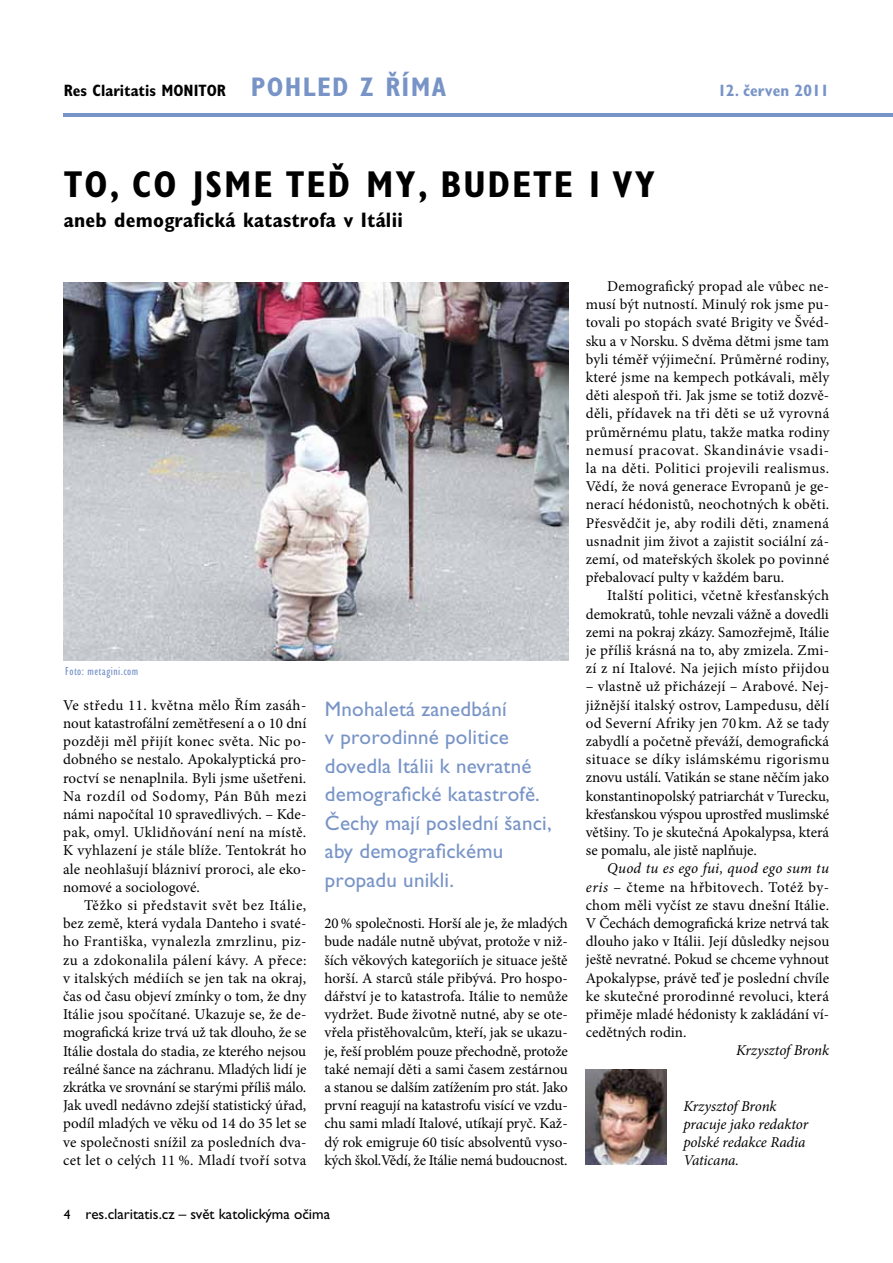
<style>
.page{position:relative;width:893px;height:1263px;background:#fff}
.page>*{position:absolute;margin:0;border:0;box-sizing:border-box;transform-origin:0 0}
.t1{font:700 condensed 37.5px "Gill Sans Std";letter-spacing:.05em;color:#000}
.t2{font:700 condensed 27px "Gill Sans Std";color:#7894c7}
.t3{font:21px/28.5px "Gill Sans Std";letter-spacing:.01em;color:#7894c7}
.t4{font:700 condensed 21px "Gill Sans Std";letter-spacing:.01em;color:#000}
.t5{font:700 condensed 16.5px "Gill Sans Std";color:#000}
.t6{font:700 condensed 16.5px "Gill Sans Std";color:#7894c7}
.t7{font:15px/18.1px "Minion Pro";letter-spacing:.005em;color:#000;text-align:justify}
.t8{font:italic 15px/18px "Minion Pro";letter-spacing:-.01em;color:#000}
.t9{font:15px "Gill Sans Std";color:#000}
.t10{font:condensed 12px "Gill Sans Std";letter-spacing:.04em;color:#7894c7}
.s1{font-size:27px;color:#7894c7}
.s2{font-size:13.5px}
.s3{font-style:italic}
</style>
<div class="page">
<hr style="left:64px;top:113px;width:829px;height:4px;background:#7894c7">
<img style="left:586px;top:1069px;width:80px;height:96px">
<img style="left:64px;top:282px;width:504px;height:379px">
<p class="t5" style="left:64px;top:81px;width:204px">Res Claritatis MONITOR <span class="s1">poh</span></p>
<h2 class="t2" style="left:303px;top:71px;width:126px">led z říma</h2>
<h1 class="t1" style="left:64px;top:162px;width:593px">TO, CO JSME TEĎ MY, BUDETE I VY</h1>
<h3 class="t4" style="left:64px;top:207px;width:340px">aneb demografická katastrofa v Itálii</h3>
<p class="t6" style="left:718px;top:81px;width:113px">12. červen 2011</p>
<p class="t10" style="left:65px;top:664px;width:74px">Foto: metagini.com</p>
<p class="t7" style="left:63px;top:696px;width:245px">Ve středu 11. května mělo Řím zasáh&shy;nout katastrofální zemětřesení a o 10 dní později měl přijít konec světa. Nic po&shy;dobného se nestalo. Apokalyptická pro&shy;roctví se nenaplnila. Byli jsme ušetřeni.<br>Na rozdíl od Sodomy, Pán Bůh mezi námi napočítal 10 spravedlivých. – Kde&shy;pak, omyl. Uklidňování není na místě.<br>K vyhlazení je stále blíže. Tentokrát ho ale neohlašují blázniví proroci, ale eko&shy;nomové a sociologové.</p>
<p class="t7" style="left:63px;top:896px;width:245px;text-indent:21px">Těžko si představit svět bez Itálie, bez země, která vydala Danteho i svaté&shy;ho Františka, vynalezla zmrzlinu, piz&shy;zu a zdokonalila pálení kávy. A přece: v italských médiích se jen tak na okraj, čas od času objeví zmínky o tom, že dny Itálie jsou spočítané. Ukazuje se, že de&shy;mografická krize trvá už tak dlouho, že se Itálie dostala do stadia, ze kterého nejsou reálné šance na záchranu. Mladých lidí je zkrátka ve srovnání se starými příliš málo.<br>Jak uvedl nedávno zdejší statistický úřad, podíl mladých ve věku od 14 do 35 let se ve společnosti snížil za posledních dva&shy;cet let o celých 11 %. Mladí tvoří sotva</p>
<h3 class="t3" style="left:325px;top:695px;width:228px">Mnohaletá zanedbání<br>v prorodinné politice dovedla Itálii k nevratné demografické katastrofě.<br>Čechy mají poslední šanci, aby demografickému propadu unikli.</h3>
<p class="t7" style="left:324px;top:914px;width:245px">20 % společnosti. Horší ale je, že mladých bude nadále nutně ubývat, protože v niž&shy;ších věkových kategoriích je situace ještě horší. A starců stále přibývá. Pro hospo&shy;dářství je to katastrofa. Itálie to nemůže vydržet. Bude životně nutné, aby se ote&shy;vřela přistěhovalcům, kteří, jak se ukazu&shy;je, řeší problém pouze přechodně, protože také nemají děti a sami časem zestárnou a stanou se dalším zatížením pro stát. Jako první reagují na katastrofu visící ve vzdu&shy;chu sami mladí Italové, utíkají pryč. Kaž&shy;dý rok emigruje 60 tisíc absolventů vyso&shy;kých škol.Vědí, že Itálie nemá budoucnost.</p>
<p class="t9" style="left:64px;top:1206px;width:268px"><span class="s2">4</span> res.claritatis.cz – svět katolickýma očima</p>
<p class="t7" style="left:586px;top:277px;width:245px;text-indent:21px">Demografický propad ale vůbec ne&shy;musí být nutností. Minulý rok jsme pu&shy;tovali po stopách svaté Brigity ve Švéd&shy;sku a v Norsku. S dvěma dětmi jsme tam byli téměř výjimeční. Průměrné rodiny, které jsme na kempech potkávali, měly děti alespoň tři. Jak jsme se totiž dozvě&shy;děli, přídavek na tři děti se už vyrovná průměrnému platu, takže matka rodiny nemusí pracovat. Skandinávie vsadi&shy;la na děti. Politici projevili realismus.<br>Vědí, že nová generace Evropanů je ge&shy;nerací hédonistů, neochotných k oběti.<br>Přesvědčit je, aby rodili děti, znamená usnadnit jim život a zajistit sociální zá&shy;zemí, od mateřských školek po povinné přebalovací pulty v každém baru.</p>
<p class="t7" style="left:586px;top:587px;width:245px;text-indent:21px">Italští politici, včetně křesťanských demokratů, tohle nevzali vážně a dovedli zemi na pokraj zkázy. Samozřejmě, Itálie je příliš krásná na to, aby zmizela. Zmi&shy;zí z ní Italové. Na jejich místo přijdou</p>
<p class="t7" style="left:586px;top:678px;width:245px">– vlastně už přicházejí – Arabové. Nej&shy;jižnější italský ostrov, Lampedusu, dělí od Severní Afriky jen 70 km. Až se tady zabydlí a početně převáží, demografická situace se díky islámskému rigorismu znovu ustálí. Vatikán se stane něčím jako konstantinopolský patriarchát v Turecku, křesťanskou výspou uprostřed muslimské většiny. To je skutečná Apokalypsa, která se pomalu, ale jistě naplňuje.</p>
<p class="t7" style="left:586px;top:859px;width:245px;text-indent:21px"><span class="s3">Quod tu es ego fui, quod ego sum tu eris</span> – čteme na hřbitovech. Totéž by&shy;chom měli vyčíst ze stavu dnešní Itálie.<br>V Čechách demografická krize netrvá tak dlouho jako v Itálii. Její důsledky nejsou ještě nevratné. Pokud se chceme vyhnout Apokalypse, právě teď je poslední chvíle ke skutečné prorodinné revoluci, která přiměje mladé hédonisty k zakládání ví&shy;cedětných rodin.</p>
<p class="t8" style="left:736px;top:1041px;width:95px">Krzysztof Bronk</p>
<p class="t8" style="left:683px;top:1097px;width:126px">Krzysztof Bronk pracuje jako redaktor polské redakce Radia<br>Vaticana.</p>
</div>
